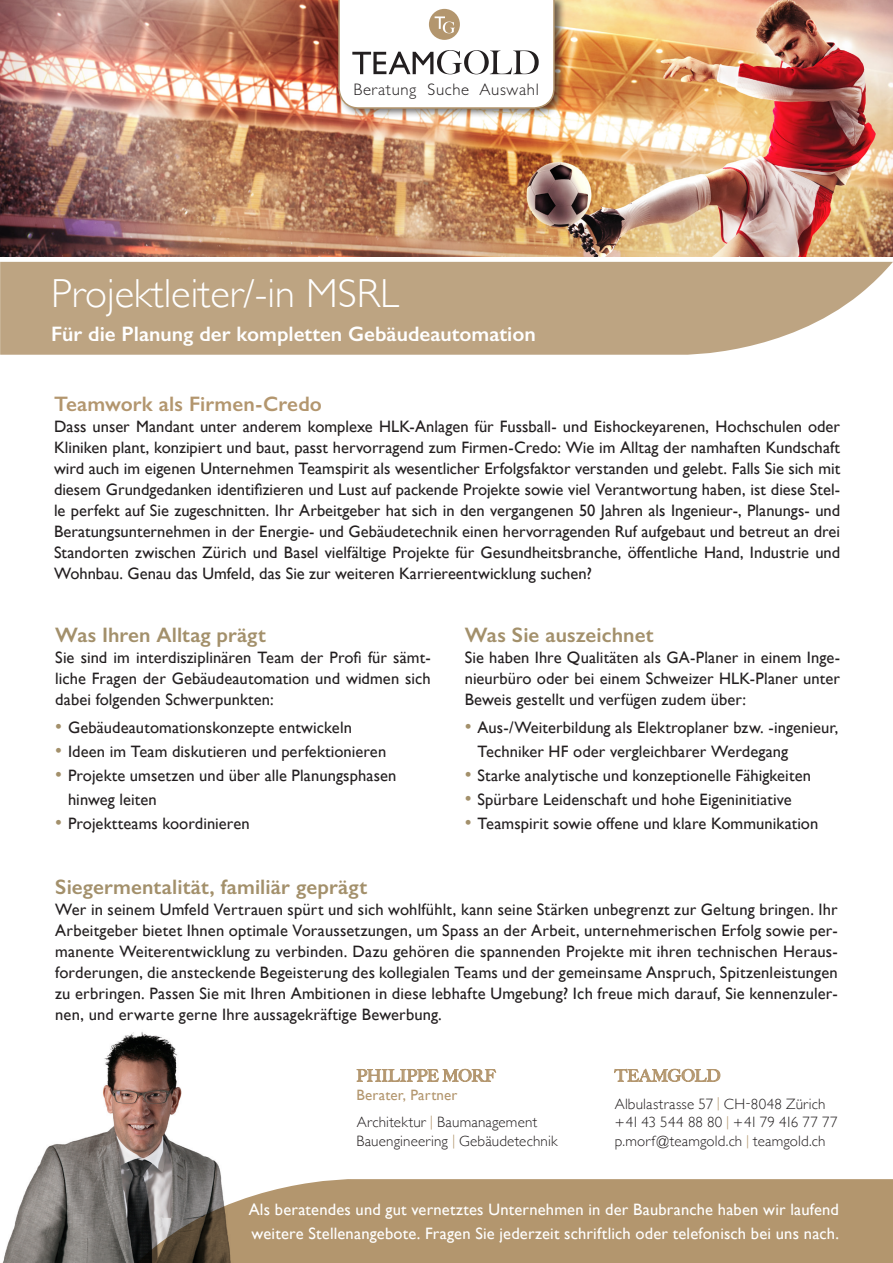
<style>
.page{position:relative;width:893px;height:1263px;background:#fff}
.page>*{position:absolute;margin:0;border:0;box-sizing:border-box;transform-origin:0 0}
.Stellenbeschrieb{font:300 40.5px "Gill Sans";color:#fff}
.Fliesstext_Titel{font:600 21px "Gill Sans";letter-spacing:.005em;color:#a3906b}
.Stellenbeschrieb_Zus{font:600 21px "Gill Sans";color:#fff}
.Fliesstext_Titel-2{font:600 21px "Gill Sans";letter-spacing:.005em;color:#b3966e}
.t1{font:300 16.65px "Gill Sans";letter-spacing:.04em;color:#231f20}
.Fliesstext_Titel-3{font:16.5px/21px "Gill Sans";letter-spacing:.005em;color:#231f20}
.Fliesstext{font:16.5px/21px "Gill Sans";letter-spacing:.005em;color:#231f20;text-align:justify}
.Fliesstext-2{font:16.5px "Gill Sans";letter-spacing:.01em;color:#fff}
.t2{font:500 16.5px "Big Caslon";color:#b3966e}
.t3{font:300 15px "Gill Sans";letter-spacing:.01em;color:#231f20}
.t4{font:15px "Gill Sans";letter-spacing:.01em;color:#b3966e}
.s1{font-size:19.5px;color:#a3906b}
.s2{color:#b3966e}
.s3{font-size:14.25px;color:#b3966e}
</style>
<div class="page">
<img style="left:1px;top:0;width:892px;height:256px">
<svg style="left:0;top:262px;width:893px;height:93px;fill:#bda482"></svg>
<img style="left:2px;top:1032px;width:220px;height:231px">
<div style="left:336px;top:0;width:230px;height:117px;background:#231f20;opacity:.65"></div>
<svg style="left:137px;top:1178px;width:756px;height:85px;fill:#b3966e"></svg>
<svg style="left:337px;top:0;width:218px;height:109px"></svg>
<svg style="left:614px;top:1069px;width:106px;height:13px"></svg>
<svg style="left:357px;top:1069px;width:139px;height:13px"></svg>
<p class="t1" style="left:353px;top:76px;width:187px">Beratung Suche Auswahl</p>
<p class="Stellenbeschrieb" style="left:51px;top:262px;width:349px">Projektleiter/-in MSRL</p>
<p class="Stellenbeschrieb_Zus" style="left:51px;top:321px;width:486px">Für die Planung der kompletten Gebäudeautomation</p>
<p class="Fliesstext_Titel-2" style="left:54px;top:391px;width:269px">Teamwork als Firmen-Credo</p>
<p class="Fliesstext_Titel-3" style="left:54px;top:416px;width:788px;text-align:justify">Dass unser Mandant unter anderem komplexe HLK-Anlagen für Fussball- und Eishockeyarenen, Hochschulen oder Kliniken plant, konzipiert und baut, passt hervorragend zum Firmen-Credo: Wie im Alltag der namhaften Kundschaft wird auch im eigenen Unternehmen Teamspirit als wesentlicher Erfolgsfaktor verstanden und gelebt. Falls Sie sich mit diesem Grundgedanken identifizieren und Lust auf packende Projekte sowie viel Verantwortung haben, ist diese Stel&shy;le perfekt auf Sie zugeschnitten. Ihr Arbeitgeber hat sich in den vergangenen 50 Jahren als Ingenieur-, Planungs- und Beratungsunternehmen in der Energie- und Gebäudetechnik einen hervorragenden Ruf aufgebaut und betreut an drei Standorten zwischen Zürich und Basel vielfältige Projekte für Gesundheitsbranche, öffentliche Hand, Industrie und Wohnbau. Genau das Umfeld, das Sie zur weiteren Karriereentwicklung suchen?</p>
<p class="Fliesstext_Titel" style="left:55px;top:622px;width:212px">Was Ihren Alltag prägt</p>
<p class="Fliesstext" style="left:55px;top:647px;width:377px">Sie sind im interdisziplinären Team der Profi für sämt&shy;liche Fragen der Gebäudeautomation und widmen sich dabei folgenden Schwerpunkten:</p>
<p class="Fliesstext_Titel-3" style="left:55px;top:717px;width:298px"><span class="s1">•</span> Gebäudeautomationskonzepte entwickeln</p>
<p class="Fliesstext_Titel-3" style="left:55px;top:741px;width:333px"><span class="s1">•</span> Ideen im Team diskutieren und perfektionieren</p>
<p class="Fliesstext_Titel-3" style="left:68px;top:764px;width:330px;line-height:24px;text-indent:-13px"><span class="s1">•</span> Projekte umsetzen und über alle Planungsphasen hinweg leiten</p>
<p class="Fliesstext_Titel-3" style="left:55px;top:813px;width:196px"><span class="s1">•</span> Projektteams koordinieren</p>
<p class="Fliesstext_Titel" style="left:465px;top:622px;width:190px">Was Sie auszeichnet</p>
<p class="Fliesstext" style="left:465px;top:647px;width:377px">Sie haben Ihre Qualitäten als GA-Planer in einem Inge&shy;nieurbüro oder bei einem Schweizer HLK-Planer unter Beweis gestellt und verfügen zudem über:</p>
<p class="Fliesstext_Titel-3" style="left:477px;top:716px;width:362px;line-height:24px;text-indent:-13px"><span class="s1">•</span> Aus-/Weiterbildung als Elektroplaner bzw. -ingenieur,<br>Techniker HF oder vergleichbarer Werdegang</p>
<p class="Fliesstext_Titel-3" style="left:465px;top:765px;width:348px"><span class="s1">•</span> Starke analytische und konzeptionelle Fähigkeiten</p>
<p class="Fliesstext_Titel-3" style="left:465px;top:789px;width:328px"><span class="s1">•</span> Spürbare Leidenschaft und hohe Eigeninitiative</p>
<p class="Fliesstext_Titel-3" style="left:465px;top:813px;width:355px"><span class="s1">•</span> Teamspirit sowie offene und klare Kommunikation</p>
<p class="Fliesstext_Titel" style="left:55px;top:874px;width:313px">Siegermentalität, familiär geprägt</p>
<p class="Fliesstext" style="left:55px;top:899px;width:784px">Wer in seinem Umfeld Vertrauen spürt und sich wohlfühlt, kann seine Stärken unbegrenzt zur Geltung bringen. Ihr Arbeitgeber bietet Ihnen optimale Voraussetzungen, um Spass an der Arbeit, unternehmerischen Erfolg sowie per&shy;manente Weiterentwicklung zu verbinden. Dazu gehören die spannenden Projekte mit ihren technischen Heraus&shy;forderungen, die ansteckende Begeisterung des kollegialen Teams und der gemeinsame Anspruch, Spitzenleistungen zu erbringen. Passen Sie mit Ihren Ambitionen in diese lebhafte Umgebung? Ich freue mich darauf, Sie kennenzuler&shy;nen, und erwarte gerne Ihre aussagekräftige Bewerbung.</p>
<p class="t2" style="left:356px;top:1062px;width:140px">PHILIPPE MORF</p>
<p class="t4" style="left:356px;top:1086px;width:103px">Berater, Partner</p>
<p class="t3" style="left:357px;top:1111px;width:182px">Architektur <span class="s2">|</span> Baumanagement</p>
<p class="t3" style="left:356px;top:1129px;width:202px">Bauengineering <span class="s2">|</span> Gebäudetechnik</p>
<p class="t2" style="left:615px;top:1062px;width:107px">TEAMGOLD</p>
<p class="t3" style="left:615px;top:1092px;width:212px">Albulastrasse 57 <span class="s3">|</span> CH-8048 Zürich</p>
<p class="t3" style="left:615px;top:1111px;width:224px">+41 43 544 88 80 <span class="s3">|</span> +41 79 416 77 77</p>
<p class="t3" style="left:615px;top:1129px;width:212px">p.morf@teamgold.ch <span class="s3">|</span> teamgold.ch</p>
<p class="Fliesstext-2" style="left:249px;top:1199px;width:592px">Als beratendes und gut vernetztes Unternehmen in der Baubranche haben wir laufend</p>
<p class="Fliesstext-2" style="left:252px;top:1223px;width:589px">weitere Stellenangebote. Fragen Sie jederzeit schriftlich oder telefonisch bei uns nach.</p>
</div>
